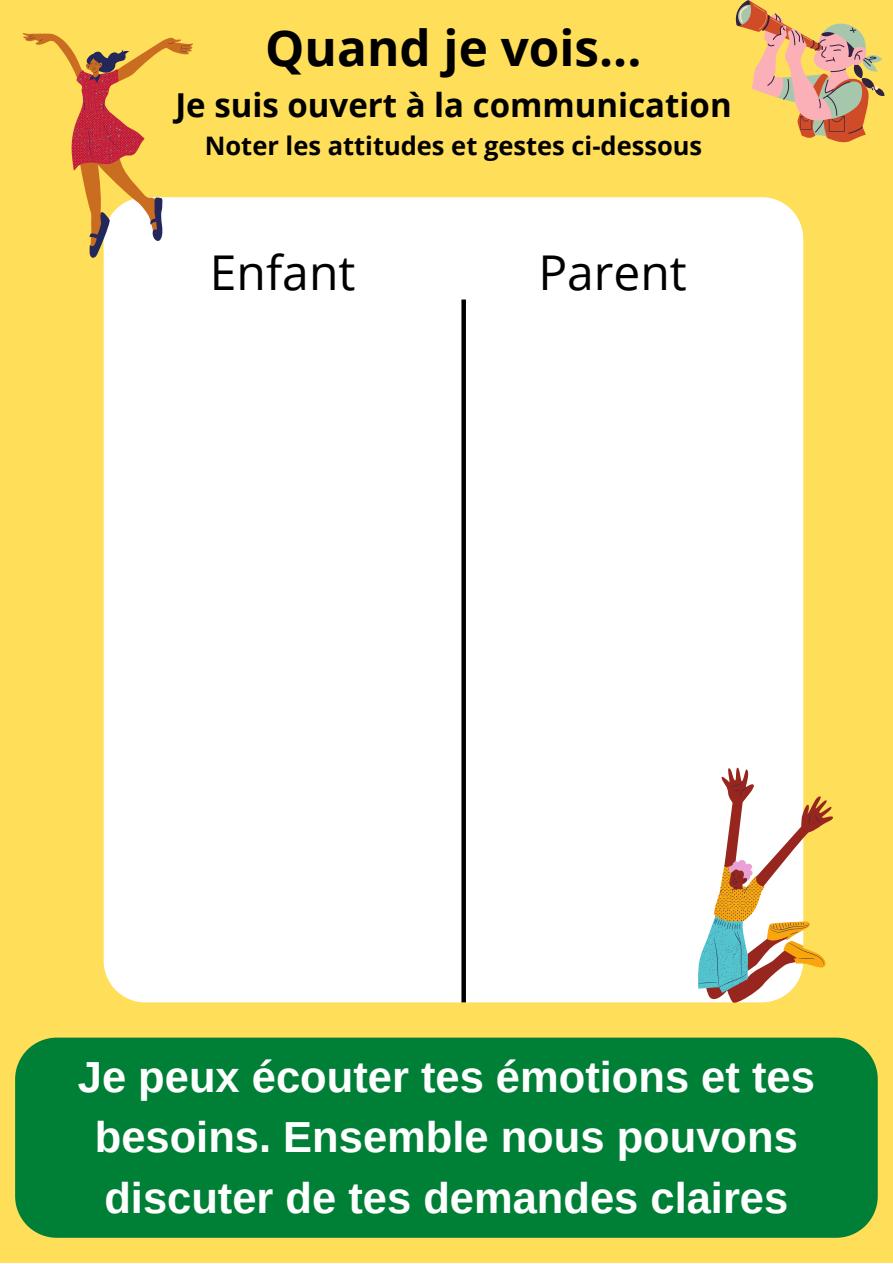
<style>
.page{position:relative;width:893px;height:1264px;background:#fff}
.page>*{position:absolute;margin:0;border:0;box-sizing:border-box;transform-origin:0 0}
.t1{font:700 49.5px "Open Sans";color:#000}
.t2{font:48px "Open Sans";color:#000}
.t3{font:700 43.5px/60.8px "Arimo";color:#fff;text-align:center}
.t4{font:700 33px "Open Sans";color:#000}
.t5{font:700 25.5px "Open Sans";color:#000}
</style>
<div class="page">
<div style="left:0;top:0;width:892px;height:1262px;background:#ffde59"></div>
<div style="left:104px;top:197px;width:699px;height:805px;background:#fff"></div>
<div style="left:461px;top:299px;width:5px;height:703px;background:#000"></div>
<div style="left:15px;top:1037px;width:862px;height:200px;background:#008037"></div>
<svg style="left:735px;top:0;width:149px;height:143px"></svg>
<svg style="left:22px;top:33px;width:171px;height:225px"></svg>
<svg style="left:697px;top:767px;width:136px;height:235px"></svg>
<p class="t1" style="left:265px;top:13px;width:377px">Quand je vois...</p>
<p class="t4" style="left:175px;top:81px;width:557px">Je suis ouvert à la communication</p>
<p class="t5" style="left:205px;top:128px;width:499px">Noter les attitudes et gestes ci-dessous</p>
<p class="t2" style="left:210px;top:238px;width:147px">Enfant</p>
<p class="t2" style="left:538px;top:238px;width:150px">Parent</p>
<p class="t3" style="left:78px;top:1046px;width:738px">Je peux écouter tes émotions et tes besoins. Ensemble nous pouvons discuter de tes demandes claires</p>
</div>
